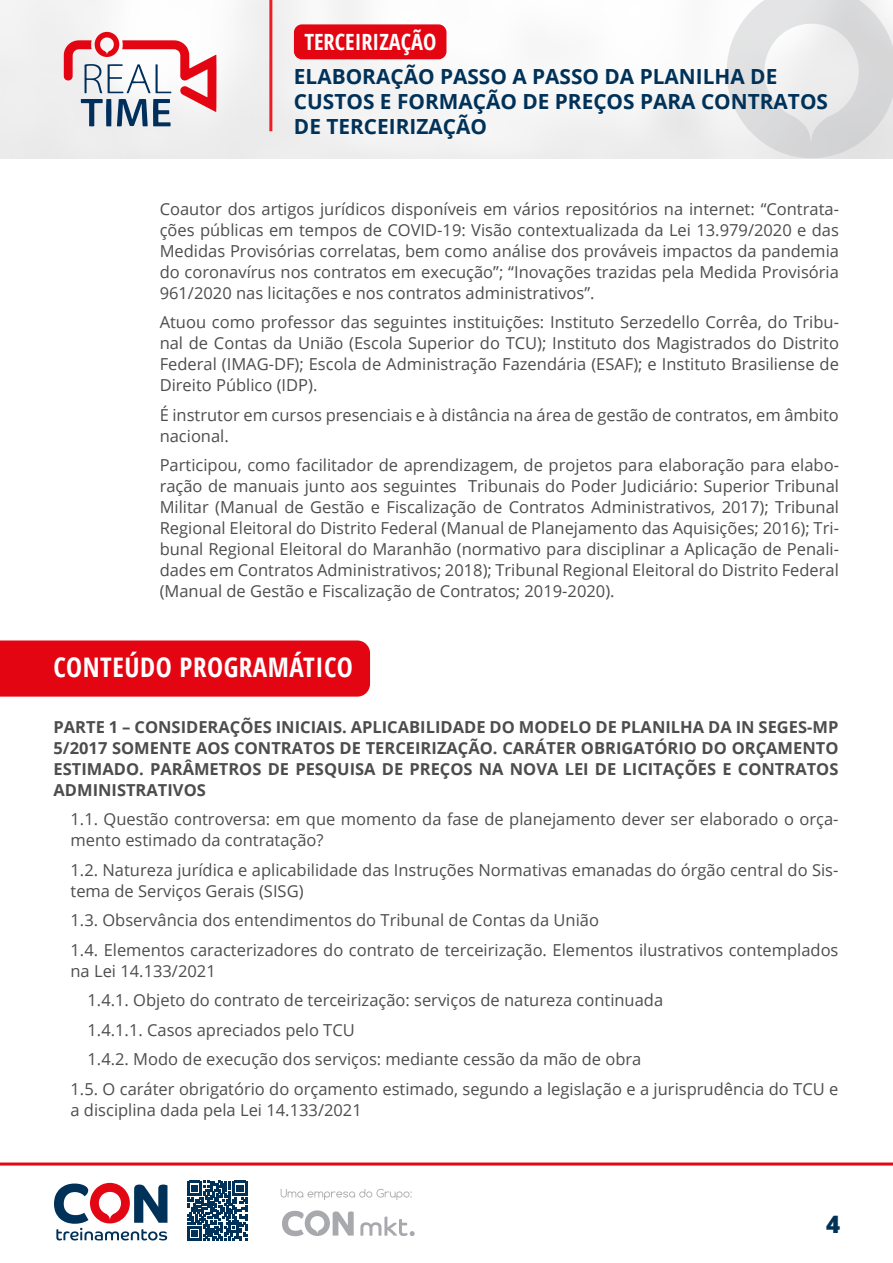
<style>
.page{position:relative;width:893px;height:1263px;background:#fff}
.page>*{position:absolute;margin:0;border:0;box-sizing:border-box;transform-origin:0 0}
.t1{font:700 condensed 27px "Open Sans";letter-spacing:.02em;color:#fff}
.t2{font:800 24px "Open Sans";color:#003158}
.t3{font:700 condensed 22.35px "Open Sans";color:#fff}
.t4{font:700 20.85px/25px "Open Sans";color:#003158}
.t5{font:16.5px/21px "Open Sans";color:#4d4d4d}
.t6{font:700 16.5px/21px "Open Sans";color:#4d4d4d;text-align:justify}
</style>
<div class="page">
<img style="left:0;top:0;width:893px;height:158px">
<svg style="left:0;top:1162px;width:893px;height:79px"></svg>
<svg style="left:281px;top:1189px;width:131px;height:11px"></svg>
<svg style="left:360px;top:1216px;width:55px;height:20px"></svg>
<svg style="left:282px;top:1210px;width:72px;height:26px"></svg>
<svg style="left:54px;top:1183px;width:113px;height:57px"></svg>
<svg style="left:187px;top:1181px;width:60px;height:60px"></svg>
<hr style="left:269px;top:0;width:3px;height:131px;background:#ee1d23">
<div style="left:294px;top:24px;width:152px;height:35px;background:#e30512;border-radius:8px"></div>
<svg style="left:64px;top:32px;width:153px;height:95px"></svg>
<div style="left:0;top:640px;width:370px;height:57px;background:#e30512"></div>
<h3 class="t3" style="left:304px;top:26px;width:134px">TERCEIRIZAÇÃO</h3>
<p class="t4" style="left:294px;top:64px;width:536px">ELABORAÇÃO PASSO A PASSO DA PLANILHA DE<br>CUSTOS E FORMAÇÃO DE PREÇOS PARA CONTRATOS<br>DE TERCEIRIZAÇÃO</p>
<p class="t5" style="left:160px;top:198px;width:681px;text-align:justify">Coautor dos artigos jurídicos disponíveis em vários repositórios na internet: “Contrata&shy;ções públicas em tempos de COVID-19: Visão contextualizada da Lei 13.979/2020 e das Medidas Provisórias correlatas, bem como análise dos prováveis impactos da pandemia do coronavírus nos contratos em execução”; “Inovações trazidas pela Medida Provisória 961/2020 nas licitações e nos contratos administrativos”.</p>
<p class="t5" style="left:160px;top:311px;width:681px;text-align:justify">Atuou como professor das seguintes instituições: Instituto Serzedello Corrêa, do Tribu&shy;nal de Contas da União (Escola Superior do TCU); Instituto dos Magistrados do Distrito Federal (IMAG-DF); Escola de Administração Fazendária (ESAF); e Instituto Brasiliense de Direito Público (IDP).</p>
<p class="t5" style="left:160px;top:404px;width:681px">É instrutor em cursos presenciais e à distância na área de gestão de contratos, em âmbito nacional.</p>
<p class="t5" style="left:160px;top:454px;width:681px;text-align:justify">Participou, como facilitador de aprendizagem, de projetos para elaboração para elabo&shy;ração de manuais junto aos seguintes Tribunais do Poder Judiciário: Superior Tribunal Militar (Manual de Gestão e Fiscalização de Contratos Administrativos, 2017); Tribunal Regional Eleitoral do Distrito Federal (Manual de Planejamento das Aquisições; 2016); Tri&shy;bunal Regional Eleitoral do Maranhão (normativo para disciplinar a Aplicação de Penali&shy;dades em Contratos Administrativos; 2018); Tribunal Regional Eleitoral do Distrito Federal (Manual de Gestão e Fiscalização de Contratos; 2019-2020).</p>
<p class="t1" style="left:54px;top:649px;width:301px">CONTEÚDO PROGRAMÁTICO</p>
<p class="t6" style="left:54px;top:716px;width:786px">PARTE 1 – CONSIDERAÇÕES INICIAIS. APLICABILIDADE DO MODELO DE PLANILHA DA IN SEGES-MP 5/2017 SOMENTE AOS CONTRATOS DE TERCEIRIZAÇÃO. CARÁTER OBRIGATÓRIO DO ORÇAMENTO ESTIMADO. PARÂMETROS DE PESQUISA DE PREÇOS NA NOVA LEI DE LICITAÇÕES E CONTRATOS ADMINISTRATIVOS</p>
<p class="t5" style="left:71px;top:808px;width:769px">1.1. Questão controversa: em que momento da fase de planejamento dever ser elaborado o orça&shy;mento estimado da contratação?</p>
<p class="t5" style="left:71px;top:859px;width:769px">1.2. Natureza jurídica e aplicabilidade das Instruções Normativas emanadas do órgão central do Sis&shy;tema de Serviços Gerais (SISG)</p>
<p class="t5" style="left:71px;top:909px;width:530px">1.3. Observância dos entendimentos do Tribunal de Contas da União</p>
<p class="t5" style="left:71px;top:939px;width:769px">1.4. Elementos caracterizadores do contrato de terceirização. Elementos ilustrativos contemplados na Lei 14.133/2021</p>
<p class="t5" style="left:88px;top:989px;width:577px">1.4.1. Objeto do contrato de terceirização: serviços de natureza continuada</p>
<p class="t5" style="left:88px;top:1019px;width:269px">1.4.1.1. Casos apreciados pelo TCU</p>
<p class="t5" style="left:88px;top:1048px;width:555px">1.4.2. Modo de execução dos serviços: mediante cessão da mão de obra</p>
<p class="t5" style="left:71px;top:1078px;width:769px">1.5. O caráter obrigatório do orçamento estimado, segundo a legislação e a jurisprudência do TCU e a disciplina dada pela Lei 14.133/2021</p>
<h2 class="t2" style="left:826px;top:1206px;width:16px">4</h2>
</div>
